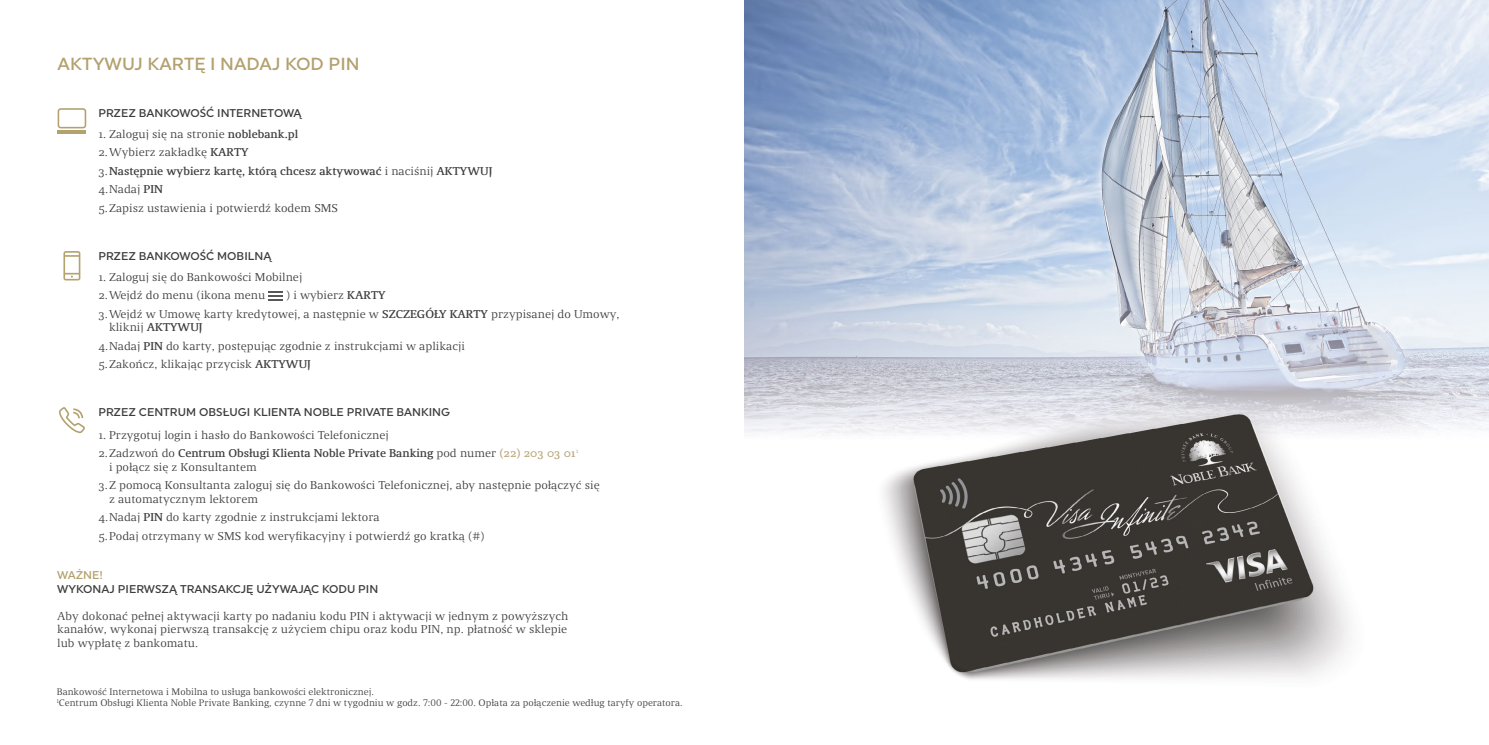
<style>
.page{position:relative;width:1489px;height:745px;background:#fff}
.page>*{position:absolute;margin:0;border:0;box-sizing:border-box;transform-origin:0 0}
.t1{font:500 17.5px "Uniform";color:#b3a16e}
.t2{font:11.25px/18.5px "Quaestor";color:#3c3c3b}
.t3{font:500 11.25px "Uniform";color:#3c3c3b}
.t4{font:500 11.25px "Uniform";color:#b3a16e}
.t5{font:9.38px/11.2px "Quaestor Alternate";color:#3c3c3b}
.s1{font-weight:700}
.s2{font-weight:700;color:#bba97c}
</style>
<div class="page">
<hr style="left:58px;top:130px;width:28px;height:4px;background:#b3a16e">
<svg style="left:58px;top:108px;width:28px;height:20px"></svg>
<svg style="left:269px;top:291px;width:14px;height:9px"></svg>
<svg style="left:59px;top:407px;width:26px;height:26px"></svg>
<svg style="left:63px;top:251px;width:17px;height:29px"></svg>
<img style="left:744px;top:0;width:744px;height:680px">
<h1 class="t1" style="left:58px;top:53px;width:303px">AKTYWUJ KARTĘ I NADAJ KOD PIN</h1>
<p class="t3" style="left:98px;top:106px;width:204px">PRZEZ BANKOWOŚĆ INTERNETOWĄ</p>
<p class="t2" style="left:98px;top:124px;width:395px">1. Zaloguj się na stronie <span class="s1">noblebank.pl<br></span>2.Wybierz zakładkę <span class="s1">KARTY<br></span>3.<span class="s1">Następnie wybierz kartę, którą chcesz aktywować</span> i naciśnij <span class="s1">AKTYWUJ </span>4.Nadaj <span class="s1">PIN<br></span>5.Zapisz ustawienia i potwierdź kodem SMS</p>
<p class="t3" style="left:98px;top:248px;width:174px">PRZEZ BANKOWOŚĆ MOBILNĄ</p>
<p class="t2" style="left:98px;top:267px;width:205px">1. Zaloguj się do Bankowości Mobilnej<br>2.Wejdź do menu (ikona menu</p>
<p class="t2" style="left:98px;top:286px;width:522px;text-indent:188px">) i wybierz <span class="s1">KARTY<br></span>3.Wejdź w Umowę karty kredytowej, a następnie w <span class="s1">SZCZEGÓŁY KARTY</span> przypisanej do Umowy,</p>
<p class="t2" style="left:98px;top:318px;width:368px;text-indent:11px">kliknij <span class="s1">AKTYWUJ<br></span>4.Nadaj <span class="s1">PIN</span> do karty, postępując zgodnie z instrukcjami w aplikacji<br>5.Zakończ, klikając przycisk <span class="s1">AKTYWUJ</span></p>
<p class="t3" style="left:98px;top:405px;width:353px">PRZEZ CENTRUM OBSŁUGI KLIENTA NOBLE PRIVATE BANKING</p>
<p class="t2" style="left:98px;top:425px;width:482px">1. Przygotuj login i hasło do Bankowości Telefonicznej<br>2.Zadzwoń do <span class="s1">Centrum Obsługi Klienta Noble Private Banking</span> pod numer <span class="s2">(22) 203 03 01</span><sup>1</sup></p>
<p class="t2" style="left:98px;top:457px;width:503px;text-indent:11px">i połącz się z Konsultantem<br>3.Z pomocą Konsultanta zaloguj się do Bankowości Telefonicznej, aby następnie połączyć się</p>
<p class="t2" style="left:98px;top:489px;width:388px;text-indent:11px">z automatycznym lektorem<br>4.Nadaj <span class="s1">PIN</span> do karty zgodnie z instrukcjami lektora<br>5.Podaj otrzymany w SMS kod weryfikacyjny i potwierdź go kratką (#)</p>
<p class="t4" style="left:57px;top:568px;width:47px">WAŻNE!</p>
<p class="t3" style="left:57px;top:581px;width:322px">WYKONAJ PIERWSZĄ TRANSAKCJĘ UŻYWAJĄC KODU PIN</p>
<p class="t2" style="left:57px;top:608px;width:512px;line-height:13.5px;text-align:justify">Aby dokonać pełnej aktywacji karty po nadaniu kodu PIN i aktywacji w jednym z powyższych kanałów, wykonaj pierwszą transakcję z użyciem chipu oraz kodu PIN, np. płatność w sklepie lub wypłatę z bankomatu.</p>
<p class="t5" style="left:57px;top:685px;width:627px">Bankowość Internetowa i Mobilna to usługa bankowości elektronicznej.<br><sup>1</sup>Centrum Obsługi Klienta Noble Private Banking, czynne 7 dni w tygodniu w godz. 7:00 - 22:00. Opłata za połączenie według taryfy operatora.</p>
</div>
